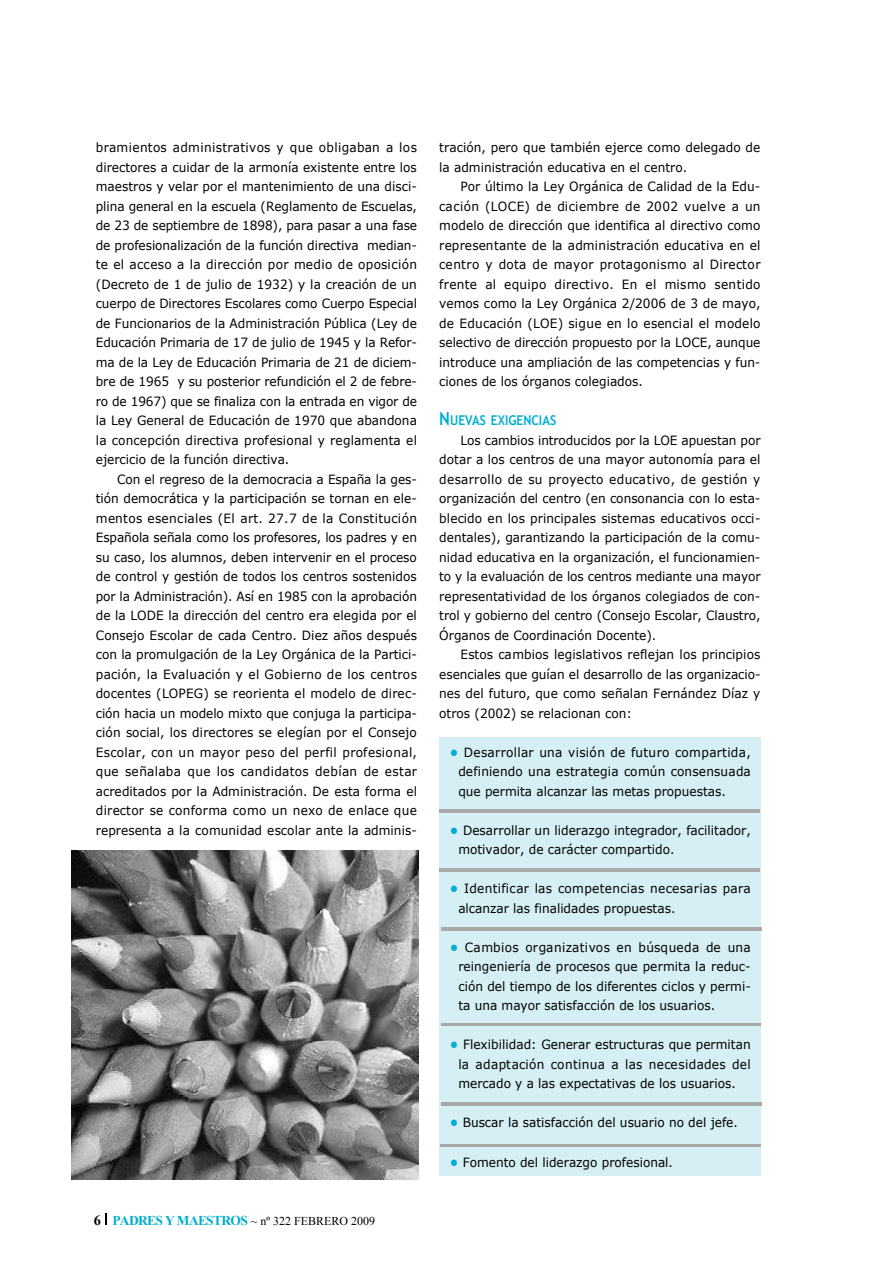
<style>
.page{position:relative;width:893px;height:1263px;background:#fff}
.page>*{position:absolute;margin:0;border:0;box-sizing:border-box;transform-origin:0 0}
.t1{font:700 13.5px "Trebuchet MS";color:#00aed0;scale:.9 1}
.t2{font:12.75px/19.5px "Verdana";color:#000;text-align:justify;scale:.95 1}
.t3{font:12px "Times New Roman";color:#000}
.s1{font-weight:700;font-size:14.25px}
.s2{font-weight:700;font-size:13.5px;color:#00aed0}
.s3{font-size:18px}
.s4{font-weight:700;color:#00aed0}
</style>
<div class="page">
<svg style="left:105px;top:1213px;width:2px;height:12px"></svg>
<img style="left:72px;top:850px;width:347px;height:329px">
<div style="left:440px;top:737px;width:321px;height:438px;background:#d5eff5"></div>
<hr style="left:440px;top:810px;width:320px;height:3px;background:#a9a9a9">
<hr style="left:440px;top:868px;width:320px;height:3px;background:#a9a9a9">
<hr style="left:442px;top:927px;width:320px;height:3px;background:#a9a9a9">
<hr style="left:441px;top:1023px;width:320px;height:3px;background:#a9a9a9">
<hr style="left:442px;top:1102px;width:320px;height:3px;background:#a9a9a9">
<hr style="left:440px;top:1144px;width:320px;height:3px;background:#a9a9a9">
<p class="t2" style="left:96px;top:137px;width:340px">bramientos administrativos y que obligaban a los directores a cuidar de la armonía existente entre los maestros y velar por el mantenimiento de una disci&shy;plina general en la escuela (Reglamento de Escuelas, de 23 de septiembre de 1898), para pasar a una fase de profesionalización de la función directiva median&shy;te el acceso a la dirección por medio de oposición (Decreto de 1 de julio de 1932) y la creación de un cuerpo de Directores Escolares como Cuerpo Especial de Funcionarios de la Administración Pública (Ley de Educación Primaria de 17 de julio de 1945 y la Refor&shy;ma de la Ley de Educación Primaria de 21 de diciem&shy;bre de 1965 y su posterior refundición el 2 de febre&shy;ro de 1967) que se finaliza con la entrada en vigor de la Ley General de Educación de 1970 que abandona la concepción directiva profesional y reglamenta el ejercicio de la función directiva.</p>
<p class="t2" style="left:96px;top:469px;width:340px;text-indent:21px">Con el regreso de la democracia a España la ges&shy;tión democrática y la participación se tornan en ele&shy;mentos esenciales (El art. 27.7 de la Constitución Española señala como los profesores, los padres y en su caso, los alumnos, deben intervenir en el proceso de control y gestión de todos los centros sostenidos por la Administración). Así en 1985 con la aprobación de la LODE la dirección del centro era elegida por el Consejo Escolar de cada Centro. Diez años después con la promulgación de la Ley Orgánica de la Partici&shy;pación, la Evaluación y el Gobierno de los centros docentes (LOPEG) se reorienta el modelo de direc&shy;ción hacia un modelo mixto que conjuga la participa&shy;ción social, los directores se elegían por el Consejo Escolar, con un mayor peso del perfil profesional, que señalaba que los candidatos debían de estar acreditados por la Administración. De esta forma el director se conforma como un nexo de enlace que representa a la comunidad escolar ante la adminis-</p>
<p class="t3" style="left:94px;top:1214px;width:283px"><span class="s1">6</span> <span class="s2">PADRES YMAESTROS</span> ~ nº 322 FEBRERO 2009</p>
<p class="t2" style="left:439px;top:137px;width:339px">tración, pero que también ejerce como delegado de la administración educativa en el centro.</p>
<p class="t2" style="left:439px;top:176px;width:340px;text-indent:21px">Por último la Ley Orgánica de Calidad de la Edu&shy;cación (LOCE) de diciembre de 2002 vuelve a un modelo de dirección que identifica al directivo como representante de la administración educativa en el centro y dota de mayor protagonismo al Director frente al equipo directivo. En el mismo sentido vemos como la Ley Orgánica 2/2006 de 3 de mayo, de Educación (LOE) sigue en lo esencial el modelo selectivo de dirección propuesto por la LOCE, aunque introduce una ampliación de las competencias y fun&shy;ciones de los órganos colegiados.</p>
<p class="t1" style="left:439px;top:412px;width:131px"><span class="s3">N</span>UEVAS EXIGENCIAS</p>
<p class="t2" style="left:439px;top:430px;width:340px;text-indent:21px">Los cambios introducidos por la LOE apuestan por dotar a los centros de una mayor autonomía para el desarrollo de su proyecto educativo, de gestión y organización del centro (en consonancia con lo esta&shy;blecido en los principales sistemas educativos occi&shy;dentales), garantizando la participación de la comu&shy;nidad educativa en la organización, el funcionamien&shy;to y la evaluación de los centros mediante una mayor representatividad de los órganos colegiados de con&shy;trol y gobierno del centro (Consejo Escolar, Claustro, Órganos de Coordinación Docente).</p>
<p class="t2" style="left:439px;top:644px;width:340px;text-indent:21px">Estos cambios legislativos reflejan los principios esenciales que guían el desarrollo de las organizacio&shy;nes del futuro, que como señalan Fernández Díaz y otros (2002) se relacionan con:</p>
<p class="t2" style="left:458px;top:742px;width:309px;text-indent:-9px"><span class="s4">•</span> Desarrollar una visión de futuro compartida, definiendo una estrategia común consensuada que permita alcanzar las metas propuestas.</p>
<p class="t2" style="left:458px;top:820px;width:309px;text-indent:-9px"><span class="s4">•</span> Desarrollar un liderazgo integrador, facilitador, motivador, de carácter compartido.</p>
<p class="t2" style="left:458px;top:878px;width:309px;text-indent:-9px"><span class="s4">•</span> Identificar las competencias necesarias para alcanzar las finalidades propuestas.</p>
<p class="t2" style="left:458px;top:937px;width:309px;text-indent:-9px"><span class="s4">•</span> Cambios organizativos en búsqueda de una reingeniería de procesos que permita la reduc&shy;ción del tiempo de los diferentes ciclos y permi&shy;ta una mayor satisfacción de los usuarios.</p>
<p class="t2" style="left:458px;top:1035px;width:309px;text-indent:-9px"><span class="s4">•</span> Flexibilidad: Generar estructuras que permitan la adaptación continua a las necesidades del mercado y a las expectativas de los usuarios.</p>
<p class="t2" style="left:450px;top:1112px;width:305px"><span class="s4">•</span> Buscar la satisfacción del usuario no del jefe.</p>
<p class="t2" style="left:450px;top:1152px;width:236px"><span class="s4">•</span> Fomento del liderazgo profesional.</p>
</div>
